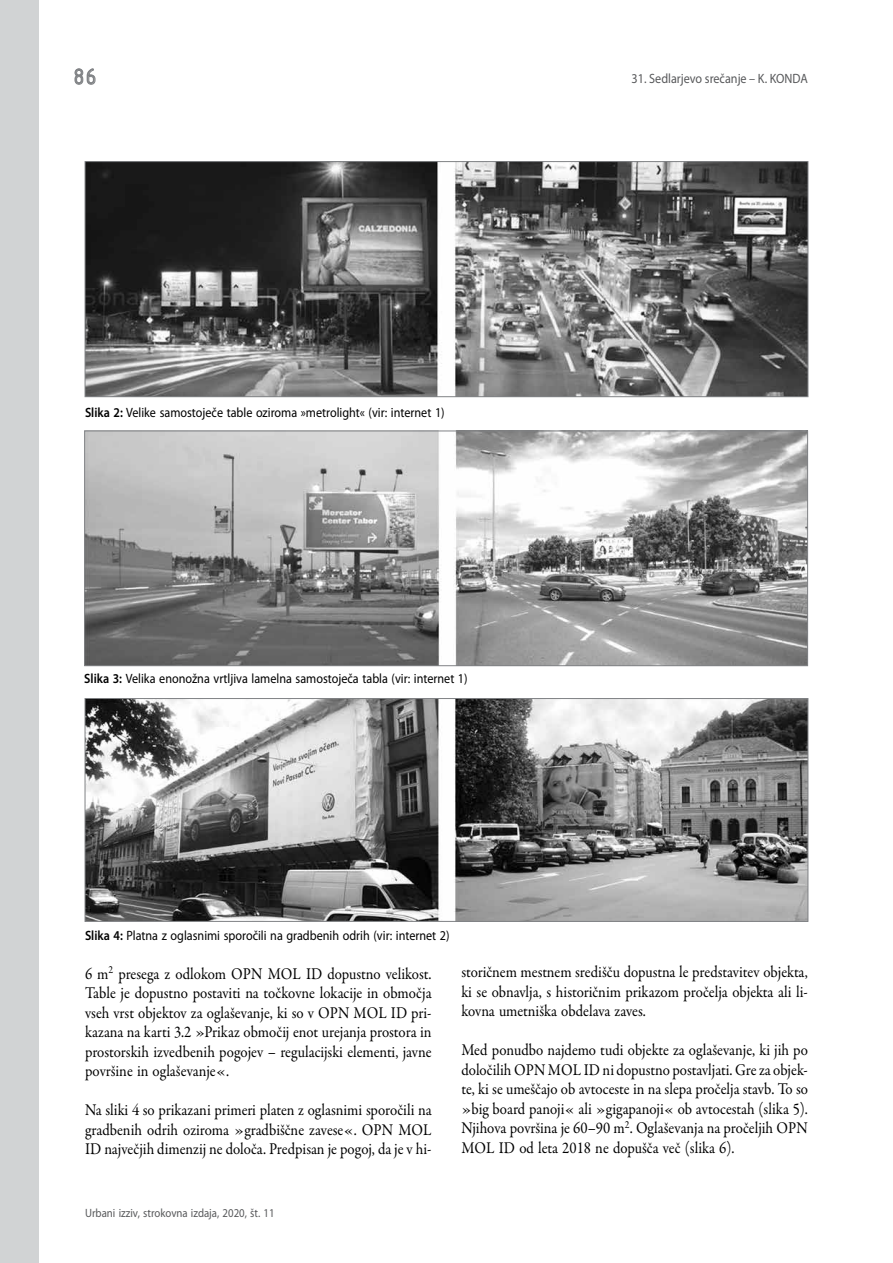
<style>
.page{position:relative;width:893px;height:1263px;background:#fff}
.page>*{position:absolute;margin:0;border:0;box-sizing:border-box;transform-origin:0 0}
.t1{font:24px "ISOCTEUR";color:#808285}
.t2{font:16.5px/19.5px "Garamond Premr Pro";color:#000;text-align:justify;scale:.9 1}
.t3{font:13.5px "Myriad Pro";color:#000;scale:.9 1}
.t4{font:13.5px "Myriad Pro";color:#58595b;scale:.9 1}
.t5{font:12px "Myriad Pro";color:#58595b;scale:.9 1}
.s1{font-weight:600}
</style>
<div class="page">
<svg style="left:74px;top:68px;width:22px;height:17px"></svg>
<img style="left:87px;top:163px;width:719px;height:232px">
<div style="left:85px;top:161px;width:723px;height:236px;border:1px solid #808285"></div>
<img style="left:86px;top:433px;width:720px;height:231px">
<div style="left:84px;top:431px;width:724px;height:235px;border:1px solid #808285"></div>
<img style="left:87px;top:700px;width:719px;height:220px">
<div style="left:85px;top:698px;width:723px;height:224px;border:1px solid #808285"></div>
<div style="left:0;top:0;width:38px;height:1263px;background:#d1d3d4"></div>
<h1 class="t1" style="left:70px;top:61px;width:31px">86</h1>
<p class="t3" style="left:85px;top:405px;width:401px"><span class="s1">Slika 2:</span> Velike samostoječe table oziroma »metrolight« (vir: internet 1)</p>
<p class="t3" style="left:84px;top:671px;width:427px"><span class="s1">Slika 3:</span> Velika enonožna vrtljiva lamelna samostoječa tabla (vir: internet 1)</p>
<p class="t3" style="left:85px;top:928px;width:407px"><span class="s1">Slika 4:</span> Platna z oglasnimi sporočili na gradbenih odrih (vir: internet 2)</p>
<p class="t4" style="left:632px;top:72px;width:197px">31. Sedlarjevo srečanje – K. KONDA</p>
<p class="t2" style="left:85px;top:964px;width:387px">6 m<sup>2</sup> presega z odlokom OPN MOL ID dopustno velikost.<br>Table je dopustno postaviti na točkovne lokacije in območja vseh vrst objektov za oglaševanje, ki so v OPN MOL ID pri&shy;kazana na karti 3.2 »Prikaz območij enot urejanja prostora in prostorskih izvedbenih pogojev – regulacijski elementi, javne površine in oglaševanje«.</p>
<p class="t2" style="left:85px;top:1100px;width:387px">Na sliki 4 so prikazani primeri platen z oglasnimi sporočili na gradbenih odrih oziroma »gradbiščne zavese«. OPN MOL ID največjih dimenzij ne določa. Predpisan je pogoj, da je v hi-</p>
<p class="t5" style="left:85px;top:1206px;width:212px">Urbani izziv, strokovna izdaja, 2020, št. 11</p>
<p class="t2" style="left:461px;top:962px;width:387px">storičnem mestnem središču dopustna le predstavitev objekta, ki se obnavlja, s historičnim prikazom pročelja objekta ali li&shy;kovna umetniška obdelava zaves.</p>
<p class="t2" style="left:461px;top:1040px;width:387px">Med ponudbo najdemo tudi objekte za oglaševanje, ki jih po določilih OPN MOL ID ni dopustno postavljati. Gre za objek&shy;te, ki se umeščajo ob avtoceste in na slepa pročelja stavb. To so »big board panoji« ali »gigapanoji« ob avtocestah (slika 5).<br>Njihova površina je 60–90 m<sup>2</sup>. Oglaševanja na pročeljih OPN MOL ID od leta 2018 ne dopušča več (slika 6).</p>
</div>
